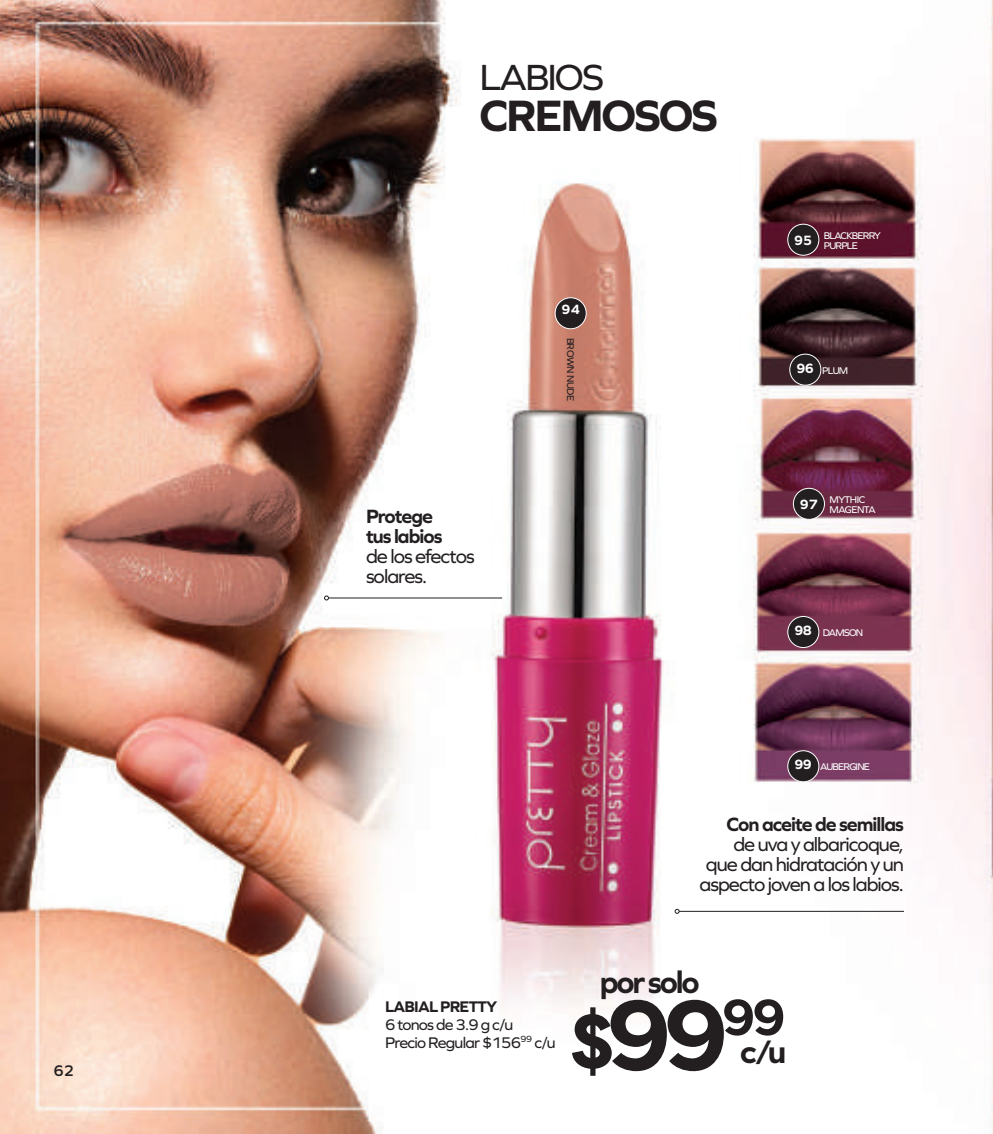
<style>
.page{position:relative;width:993px;height:1134px;background:#fff}
.page>*{position:absolute;margin:0;border:0;box-sizing:border-box;transform-origin:0 0}
.t1{font:700 98.8px "Filson Pro";color:#231f20}
.t2{font:700 45.6px "Graphie";letter-spacing:-.05em;color:#231f20}
.t3{font:37.8px "Graphie";letter-spacing:-.05em;color:#231f20}
.t4{font:700 32.2px "Graphie";letter-spacing:-.07em;color:#231f20}
.t5{font:700 30.4px "Filson Pro";color:#231f20}
.t6{font:20px/20px "Graphie";letter-spacing:-.05em;color:#231f20}
.t7{font:700 20px/20px "Graphie";letter-spacing:-.05em;color:#231f20}
.t8{font:16px/18px "Graphie";letter-spacing:-.05em;color:#231f20}
.t9{font:700 16px "Graphie";letter-spacing:-.05em;color:#231f20}
.t10{font:600 16px "Graphie";color:#231f20}
.t11{font:700 14px "Graphie";color:#fff}
.t12{font:10.2px/10px "Graphie";letter-spacing:-.08em;color:#fff}
.t13{font:10.2px/10px "Graphie";letter-spacing:-.05em;color:#fff}
.t14{font:10.2px "Graphie";letter-spacing:-.05em;color:#231f20}
.s1{font-weight:700;font-size:14px}
.s2{font-size:81.8px}
</style>
<div class="page">
<img style="left:0;top:0;width:992px;height:1134px">
<div style="left:787px;top:224px;width:31px;height:31px;background:#231f20;border-radius:50%"></div>
<div style="left:787px;top:224px;width:32px;height:32px;border:1px solid #fff;border-radius:50%"></div>
<div style="left:793px;top:488px;width:31px;height:31px;background:#231f20;border-radius:50%"></div>
<div style="left:792px;top:488px;width:32px;height:32px;border:1px solid #fff;border-radius:50%"></div>
<div style="left:787px;top:751px;width:31px;height:31px;background:#231f20;border-radius:50%"></div>
<div style="left:787px;top:750px;width:32px;height:32px;border:1px solid #fff;border-radius:50%"></div>
<div style="left:789px;top:354px;width:31px;height:31px;background:#231f20;border-radius:50%"></div>
<div style="left:789px;top:354px;width:32px;height:32px;border:1px solid #fff;border-radius:50%"></div>
<div style="left:555px;top:298px;width:31px;height:31px;background:#231f20;border-radius:50%"></div>
<div style="left:554px;top:297px;width:32px;height:32px;border:1px solid #fff;border-radius:50%"></div>
<div style="left:787px;top:616px;width:31px;height:31px;background:#231f20;border-radius:50%"></div>
<div style="left:787px;top:616px;width:32px;height:32px;border:1px solid #fff;border-radius:50%"></div>
<hr style="left:679px;top:911px;width:224px;height:1px;background:#231f20">
<svg style="left:674px;top:909px;width:5px;height:5px"></svg>
<hr style="left:328px;top:597px;width:174px;height:1px;background:#231f20">
<svg style="left:324px;top:595px;width:5px;height:5px"></svg>
<p class="t10" style="left:53px;top:1062px;width:22px">62</p>
<h3 class="t3" style="left:479px;top:55px;width:126px">LABIOS</h3>
<h2 class="t2" style="left:479px;top:89px;width:240px">CREMOSOS</h2>
<p class="t11" style="left:561px;top:301px;width:20px">94</p>
<p class="t7" style="left:366px;top:506px;width:78px">Protege tus labios</p>
<p class="t6" style="left:366px;top:546px;width:110px">de los efectos solares.</p>
<p class="t14" style="left:576px;top:338px;width:65px;rotate:90deg">BROWN NUDE</p>
<p class="t12" style="left:794px;top:231px;width:88px;text-indent:30px">BLACKBERRY<br><sup>95</sup> PURPLE</p>
<p class="t12" style="left:796px;top:365px;width:53px"><span class="s1">96</span> PLUM</p>
<p class="t13" style="left:799px;top:495px;width:77px;text-indent:30px">MYTHIC<br><sup>97</sup> MAGENTA</p>
<p class="t12" style="left:794px;top:627px;width:70px"><span class="s1">98</span> DAMSON</p>
<p class="t12" style="left:794px;top:762px;width:77px"><span class="s1">99</span> AUBERGINE</p>
<p class="t7" style="left:726px;top:813px;width:179px">Con aceite de semillas</p>
<p class="t6" style="left:699px;top:833px;width:206px;text-align:right">de uva y albaricoque, que dan hidratación y un aspecto joven a los labios.</p>
<p class="t9" style="left:385px;top:997px;width:114px">LABIAL PRETTY</p>
<p class="t8" style="left:385px;top:1015px;width:172px">6 tonos de 3.9 g c/u<br>Precio Regular $156<sup>99</sup> c/u</p>
<h3 class="t4" style="left:599px;top:963px;width:101px">por solo</h3>
<h1 class="t1" style="left:569px;top:973px;width:217px"><span class="s2">$</span>99<sup>99</sup></h1>
<h3 class="t5" style="left:740px;top:1033px;width:48px">c/u</h3>
</div>
